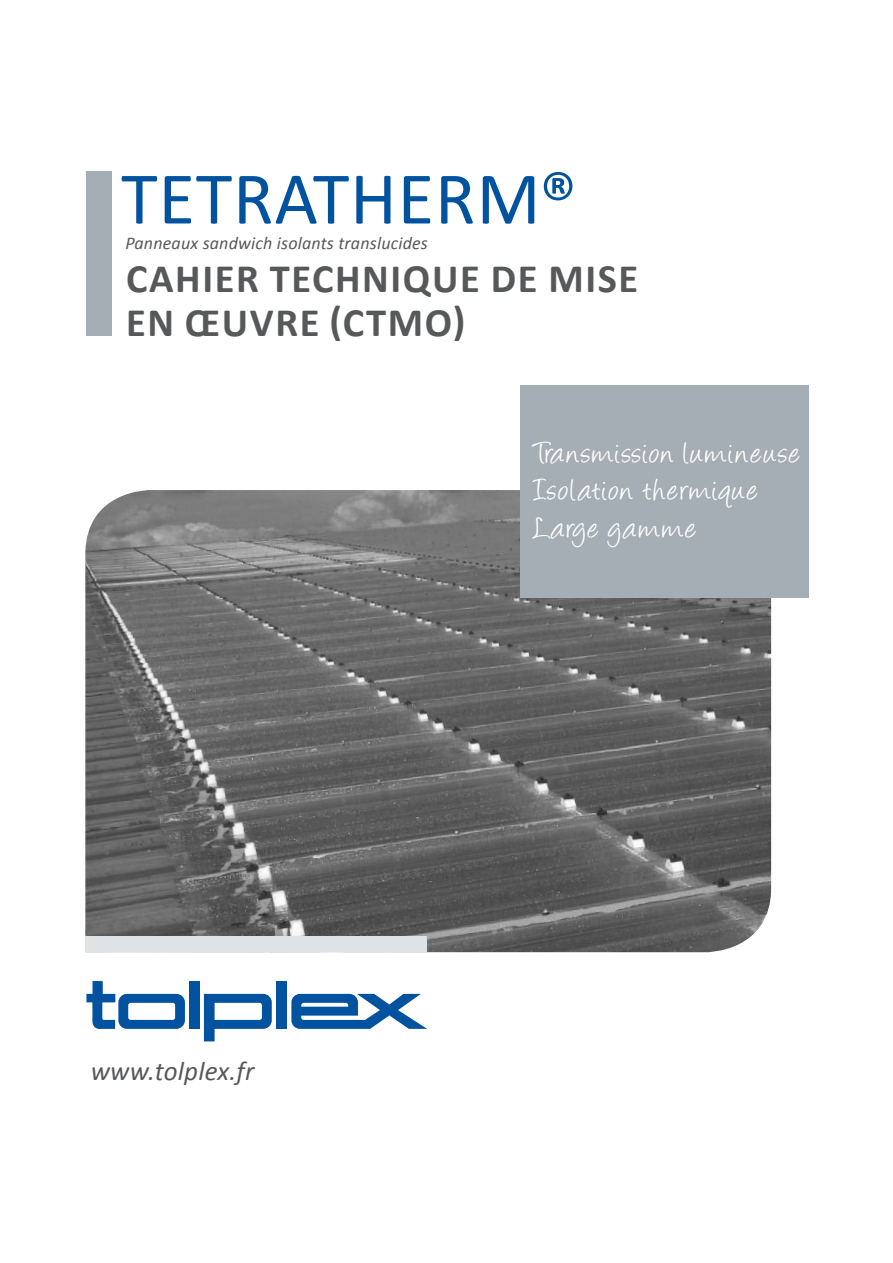
<style>
.page{position:relative;width:893px;height:1263px;background:#fff}
.page>*{position:absolute;margin:0;border:0;box-sizing:border-box;transform-origin:0 0}
.t1{font:75px "Calibri";letter-spacing:.01em;color:#0153a0}
.t2{font:700 40.5px/43.5px "Calibri";letter-spacing:.04em;color:#57585a}
.t3{font:34.5px/37.5px "Angelina";letter-spacing:.05em;color:#fff}
.t4{font:italic 27px "Calibri";letter-spacing:.01em;color:#57585a}
.t5{font:italic 18px "Calibri";letter-spacing:.01em;color:#57585a}
</style>
<div class="page">
<img style="left:85px;top:490px;width:686px;height:462px">
<div style="left:520px;top:385px;width:288px;height:212px;background:#a5aeb4"></div>
<div style="left:86px;top:937px;width:341px;height:15px;background:#e0e3e6"></div>
<div style="left:86px;top:172px;width:26px;height:164px;background:#a5aeb4"></div>
<svg style="left:86px;top:981px;width:99px;height:48px"></svg>
<div style="left:189px;top:981px;width:11px;height:48px;background:#0153a0"></div>
<svg style="left:204px;top:994px;width:68px;height:47px"></svg>
<div style="left:276px;top:981px;width:11px;height:48px;background:#0153a0"></div>
<svg style="left:291px;top:994px;width:136px;height:35px"></svg>
<h1 class="t1" style="left:121px;top:172px;width:457px">TETRATHERM®</h1>
<p class="t5" style="left:125px;top:234px;width:304px">Panneaux sandwich isolants translucides</p>
<p class="t2" style="left:126px;top:260px;width:514px">CAHIER TECHNIQUE DE MISE<br>EN ŒUVRE (CTMO)</p>
<p class="t4" style="left:91px;top:1058px;width:165px">www.tolplex.fr</p>
<p class="t3" style="left:534px;top:437px;width:268px">Transmission lumineuse<br>Isolation thermique<br>Large gamme</p>
</div>
